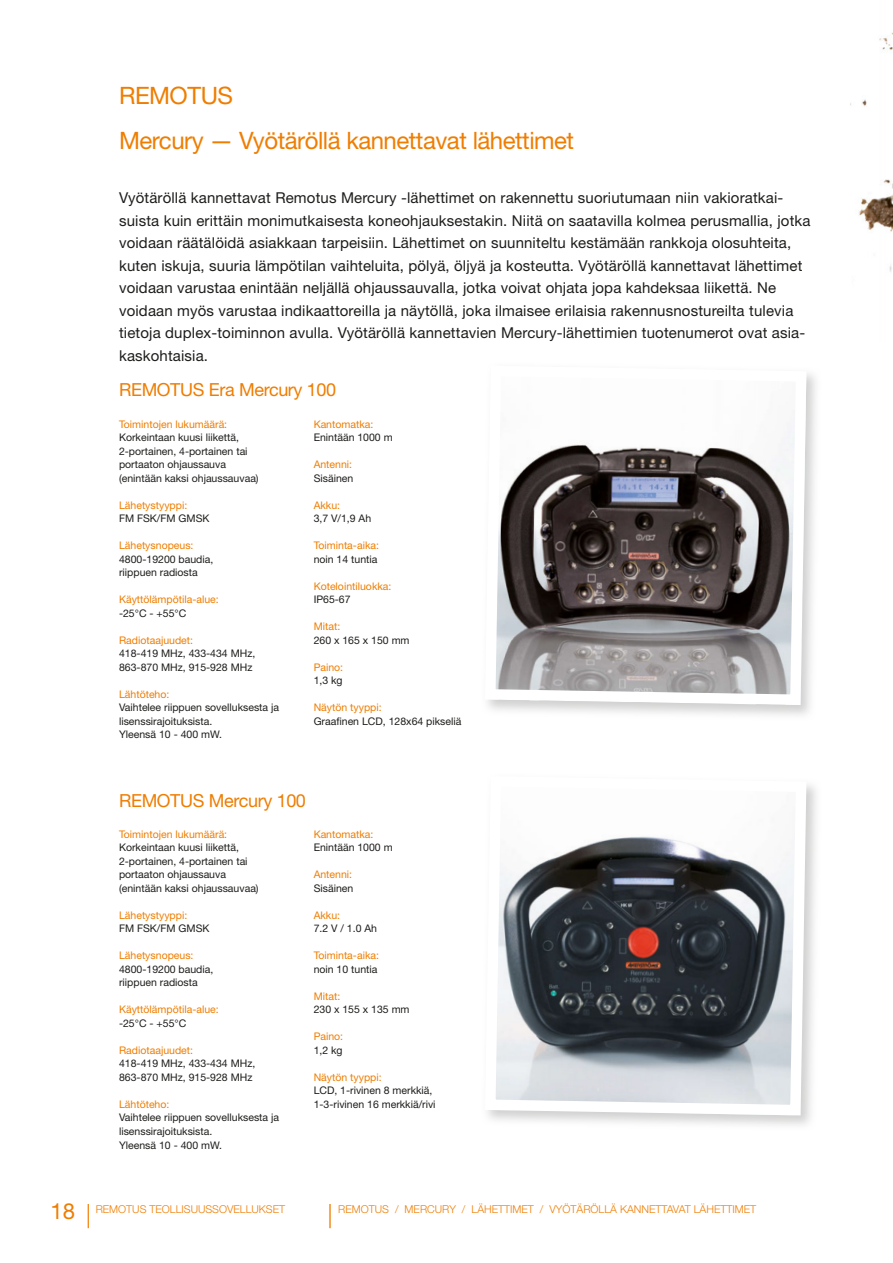
<style>
.page{position:relative;width:893px;height:1263px;background:#fff}
.page>*{position:absolute;margin:0;border:0;box-sizing:border-box;transform-origin:0 0}
.t1{font:300 24.15px "Helvetica Neue";color:#ef7d00}
.t2{font:24px/45px "Helvetica Neue";letter-spacing:-.02em;color:#ef7d00}
.t3{font:22.2px "Helvetica Neue";color:#ef7d00}
.t4{font:18px "Helvetica Neue";letter-spacing:-.02em;color:#ef7d00}
.t5{font:15px/22.5px "Helvetica Neue";letter-spacing:.01em;color:#1d1d1b}
.t6{font:300 10.8px "Helvetica Neue";color:#ef7d00}
.t7{font:10.5px/13.5px "Helvetica Neue";color:#1d1d1b}
.t8{font:10.5px "Helvetica Neue";color:#ef7d00}
.s1{font-weight:300;font-size:24.15px}
</style>
<div class="page">
<svg style="left:485px;top:777px;width:321px;height:338px"></svg>
<svg style="left:485px;top:366px;width:321px;height:339px"></svg>
<img style="left:850px;top:32px;width:43px;height:240px">
<h2 class="t2" style="left:119px;top:73px;width:457px">REMOTUS<br>Mercury — Vyötäröllä kannettavat lähettimet</h2>
<p class="t5" style="left:119px;top:186px;width:693px">Vyötäröllä kannettavat Remotus Mercury -lähettimet on rakennettu suoriutumaan niin vakioratkai&shy;suista kuin erittäin monimutkaisesta koneohjauksestakin. Niitä on saatavilla kolmea perusmallia, jotka voidaan räätälöidä asiakkaan tarpeisiin. Lähettimet on suunniteltu kestämään rankkoja olosuhteita, kuten iskuja, suuria lämpötilan vaihteluita, pölyä, öljyä ja kosteutta. Vyötäröllä kannettavat lähettimet voidaan varustaa enintään neljällä ohjaussauvalla, jotka voivat ohjata jopa kahdeksaa liikettä. Ne voidaan myös varustaa indikaattoreilla ja näytöllä, joka ilmaisee erilaisia rakennusnostureilta tulevia tietoja duplex-toiminnon avulla. Vyötäröllä kannettavien Mercury-lähettimien tuotenumerot ovat asia&shy;kaskohtaisia.</p>
<h3 class="t4" style="left:119px;top:379px;width:219px">REMOTUS Era Mercury 100</h3>
<p class="t8" style="left:119px;top:418px;width:110px">Toimintojen lukumäärä:</p>
<p class="t7" style="left:119px;top:430px;width:141px">Korkeintaan kuusi liikettä,<br>2-portainen, 4-portainen tai portaaton ohjaussauva (enintään kaksi ohjaussauvaa)</p>
<p class="t8" style="left:119px;top:499px;width:70px">Lähetystyyppi:</p>
<p class="t7" style="left:119px;top:511px;width:92px">FM FSK/FM GMSK</p>
<p class="t8" style="left:119px;top:539px;width:76px">Lähetysnopeus:</p>
<p class="t7" style="left:119px;top:552px;width:96px">4800-19200 baudia, riippuen radiosta</p>
<p class="t8" style="left:119px;top:593px;width:101px">Käyttölämpötila-alue:</p>
<p class="t7" style="left:119px;top:606px;width:69px">-25°C - +55°C</p>
<p class="t8" style="left:119px;top:634px;width:76px">Radiotaajuudet:</p>
<p class="t7" style="left:119px;top:646px;width:138px">418-419 MHz, 433-434 MHz,<br>863-870 MHz, 915-928 MHz</p>
<p class="t8" style="left:119px;top:688px;width:52px">Lähtöteho:</p>
<p class="t7" style="left:119px;top:700px;width:162px">Vaihtelee riippuen sovelluksesta ja lisenssirajoituksista.<br>Yleensä 10 - 400 mW.</p>
<p class="t8" style="left:314px;top:418px;width:61px">Kantomatka:</p>
<p class="t7" style="left:314px;top:430px;width:80px">Enintään 1000 m</p>
<p class="t8" style="left:314px;top:458px;width:40px">Antenni:</p>
<p class="t7" style="left:314px;top:471px;width:41px">Sisäinen</p>
<p class="t8" style="left:314px;top:499px;width:28px">Akku:</p>
<p class="t7" style="left:314px;top:511px;width:59px">3,7 V/1,9 Ah</p>
<p class="t8" style="left:314px;top:539px;width:67px">Toiminta-aika:</p>
<p class="t7" style="left:314px;top:552px;width:65px">noin 14 tuntia</p>
<p class="t8" style="left:314px;top:580px;width:79px">Kotelointiluokka:</p>
<p class="t7" style="left:314px;top:592px;width:38px">IP65-67</p>
<p class="t8" style="left:314px;top:620px;width:28px">Mitat:</p>
<p class="t7" style="left:314px;top:633px;width:97px">260 x 165 x 150 mm</p>
<p class="t8" style="left:314px;top:661px;width:31px">Paino:</p>
<p class="t7" style="left:314px;top:673px;width:30px">1,3 kg</p>
<p class="t8" style="left:314px;top:701px;width:70px">Näytön tyyppi:</p>
<p class="t7" style="left:314px;top:714px;width:149px">Graafinen LCD, 128x64 pikseliä</p>
<h3 class="t4" style="left:119px;top:790px;width:188px">REMOTUS Mercury 100</h3>
<p class="t8" style="left:119px;top:828px;width:110px">Toimintojen lukumäärä:</p>
<p class="t7" style="left:119px;top:841px;width:141px">Korkeintaan kuusi liikettä,<br>2-portainen, 4-portainen tai portaaton ohjaussauva (enintään kaksi ohjaussauvaa)</p>
<p class="t8" style="left:119px;top:909px;width:70px">Lähetystyyppi:</p>
<p class="t7" style="left:119px;top:922px;width:92px">FM FSK/FM GMSK</p>
<p class="t8" style="left:119px;top:949px;width:76px">Lähetysnopeus:</p>
<p class="t7" style="left:119px;top:962px;width:96px">4800-19200 baudia, riippuen radiosta</p>
<p class="t8" style="left:119px;top:1003px;width:101px">Käyttölämpötila-alue:</p>
<p class="t7" style="left:119px;top:1016px;width:69px">-25°C - +55°C</p>
<p class="t8" style="left:119px;top:1044px;width:76px">Radiotaajuudet:</p>
<p class="t7" style="left:119px;top:1057px;width:138px">418-419 MHz, 433-434 MHz,<br>863-870 MHz, 915-928 MHz</p>
<p class="t8" style="left:119px;top:1098px;width:52px">Lähtöteho:</p>
<p class="t7" style="left:119px;top:1111px;width:162px">Vaihtelee riippuen sovelluksesta ja lisenssirajoituksista.<br>Yleensä 10 - 400 mW.</p>
<p class="t8" style="left:314px;top:828px;width:61px">Kantomatka:</p>
<p class="t7" style="left:314px;top:841px;width:80px">Enintään 1000 m</p>
<p class="t8" style="left:314px;top:868px;width:40px">Antenni:</p>
<p class="t7" style="left:314px;top:881px;width:41px">Sisäinen</p>
<p class="t8" style="left:314px;top:909px;width:28px">Akku:</p>
<p class="t7" style="left:314px;top:922px;width:65px">7.2 V / 1.0 Ah</p>
<p class="t8" style="left:314px;top:949px;width:67px">Toiminta-aika:</p>
<p class="t7" style="left:314px;top:962px;width:65px">noin 10 tuntia</p>
<p class="t8" style="left:314px;top:990px;width:28px">Mitat:</p>
<p class="t7" style="left:314px;top:1003px;width:97px">230 x 155 x 135 mm</p>
<p class="t8" style="left:314px;top:1030px;width:31px">Paino:</p>
<p class="t7" style="left:314px;top:1043px;width:30px">1,2 kg</p>
<p class="t8" style="left:314px;top:1071px;width:70px">Näytön tyyppi:</p>
<p class="t7" style="left:314px;top:1084px;width:123px">LCD, 1-rivinen 8 merkkiä,<br>1-3-rivinen 16 merkkiä/rivi</p>
<p class="t6" style="left:96px;top:1202px;width:191px">REMOTUS TEOLLISUUSSOVELLUKSET</p>
<p class="t6" style="left:338px;top:1202px;width:420px">REMOTUS / MERCURY / LÄHETTIMET / VYÖTÄRÖLLÄ KANNETTAVAT LÄHETTIMET</p>
<h3 class="t3" style="left:51px;top:1198px;width:42px">18 <span class="s1">|</span></h3>
<h1 class="t1" style="left:327px;top:1200px;width:7px">|</h1>
</div>
